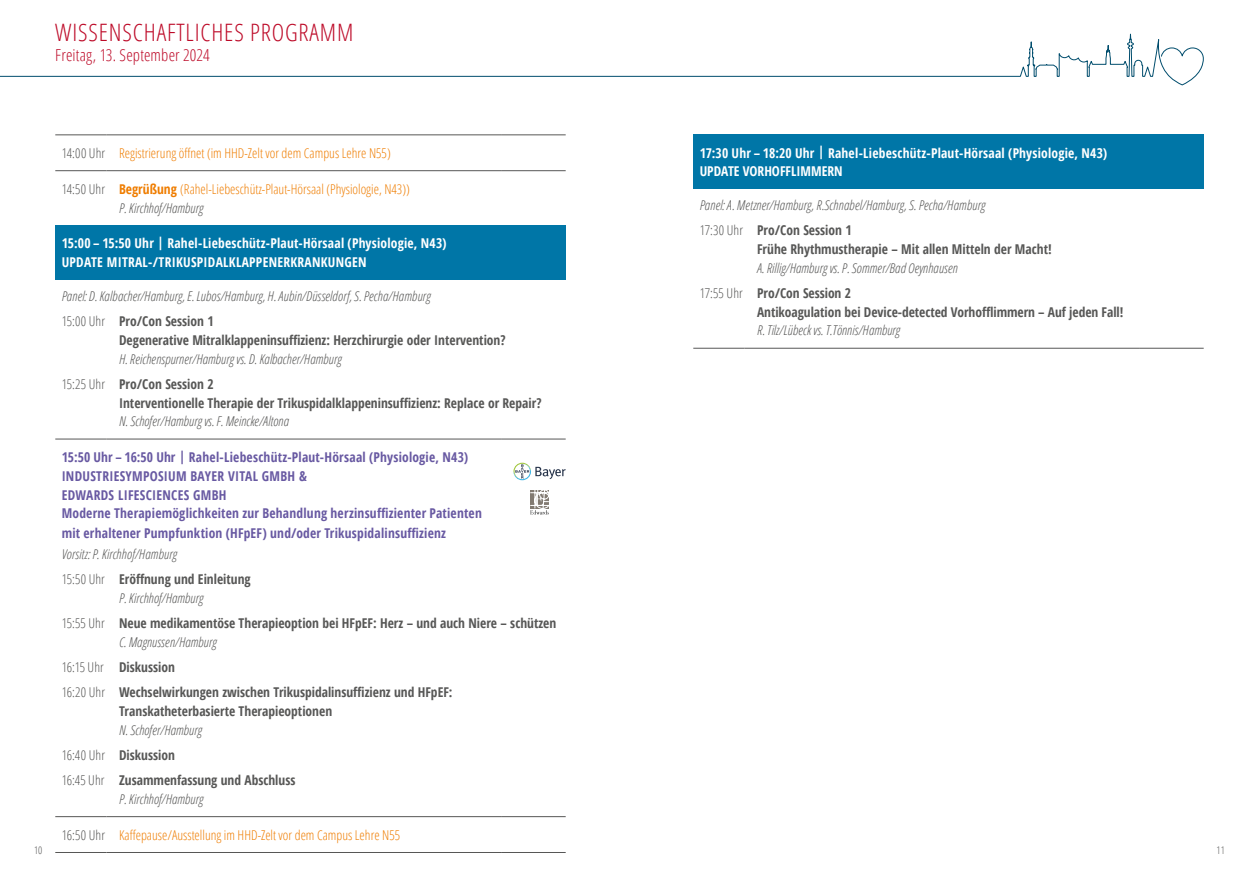
<style>
.page{position:relative;width:1259px;height:893px;background:#fff}
.page>*{position:absolute;margin:0;border:0;box-sizing:border-box;transform-origin:0 0}
.t1{font:300 24px "Open Sans Condensed";letter-spacing:.035em;color:#bd0a28}
.t2{font:300 16.5px "Open Sans Condensed";letter-spacing:.005em;color:#bd0a28}
.t3{font:700 13.5px/25.2px "Open Sans Condensed";color:#575756}
.t4{font:italic 300 13.5px/25.2px "Open Sans Condensed";color:#575756}
.t5{font:700 13.5px/18.9px "Open Sans Condensed";letter-spacing:.015em;color:#6859a2}
.t6{font:300 13.5px/18.8px "Open Sans Condensed";color:#ef7d00}
.t7{font:700 13.5px/18.8px "Open Sans Condensed";letter-spacing:.015em;color:#fff}
.t8{font:300 10.5px "Open Sans Condensed";color:#575756}
.s1{color:#575756}
.s2{font-weight:700}
.s3{font-style:italic;color:#575756}
.s4{font-style:normal}
.s5{font-weight:700;font-style:normal}
.s6{font-weight:300;font-style:italic}
.s7{font-weight:300}
</style>
<div class="page">
<svg style="left:0;top:33px;width:1204px;height:53px"></svg>
<div style="left:55px;top:225px;width:511px;height:55px;background:#0076a7"></div>
<hr style="left:55px;top:439px;width:51px;height:1px;background:#575756">
<hr style="left:106px;top:439px;width:396px;height:1px;background:#575756">
<hr style="left:502px;top:439px;width:64px;height:1px;background:#575756">
<hr style="left:55px;top:816px;width:51px;height:1px;background:#575756">
<hr style="left:106px;top:816px;width:396px;height:1px;background:#575756">
<hr style="left:502px;top:816px;width:64px;height:1px;background:#575756">
<hr style="left:55px;top:852px;width:51px;height:1px;background:#575756">
<hr style="left:106px;top:852px;width:396px;height:1px;background:#575756">
<hr style="left:502px;top:852px;width:64px;height:1px;background:#575756">
<hr style="left:55px;top:134px;width:51px;height:1px;background:#575756">
<hr style="left:106px;top:134px;width:396px;height:1px;background:#575756">
<hr style="left:502px;top:134px;width:64px;height:1px;background:#575756">
<hr style="left:55px;top:170px;width:51px;height:1px;background:#575756">
<hr style="left:106px;top:170px;width:396px;height:1px;background:#575756">
<hr style="left:502px;top:170px;width:64px;height:1px;background:#575756">
<svg style="left:513px;top:463px;width:53px;height:17px"></svg>
<svg style="left:530px;top:490px;width:19px;height:25px"></svg>
<div style="left:693px;top:134px;width:510px;height:55px;background:#0076a7"></div>
<hr style="left:693px;top:348px;width:51px;height:1px;background:#575756">
<hr style="left:744px;top:348px;width:396px;height:1px;background:#575756">
<hr style="left:1140px;top:348px;width:63px;height:1px;background:#575756">
<h1 class="t1" style="left:55px;top:16px;width:300px">WISSENSCHAFTLICHES PROGRAMM</h1>
<p class="t2" style="left:55px;top:43px;width:156px">Freitag, 13. September 2024</p>
<p class="t6" style="left:62px;top:143px;width:330px"><span class="s1">14:00 Uhr</span> Registrierung öffnet (im HHD-Zelt vor dem Campus Lehre N55)</p>
<p class="t6" style="left:119px;top:179px;width:292px;text-indent:-57px"><span class="s1">14:50 Uhr</span> <span class="s2">Begrüßung</span> (Rahel-Liebeschütz-Plaut-Hörsaal (Physiologie, N43))<br><span class="s3">P. Kirchhof/Hamburg</span></p>
<p class="t7" style="left:62px;top:234px;width:386px">15:00 – 15:50 Uhr | Rahel-Liebeschütz-Plaut-Hörsaal (Physiologie, N43)<br>UPDATE MITRAL-/TRIKUSPIDALKLAPPENERKRANKUNGEN</p>
<p class="t4" style="left:62px;top:283px;width:370px">Panel: D. Kalbacher/Hamburg, E. Lubos/Hamburg, H. Aubin/Düsseldorf, S. Pecha/Hamburg<br><span class="s4">15:00 Uhr</span> <span class="s5">Pro/Con Session 1</span></p>
<p class="t3" style="left:119px;top:327px;width:388px">Degenerative Mitralklappeninsuffizienz: Herzchirurgie oder Intervention?</p>
<p class="t4" style="left:62px;top:346px;width:281px;text-indent:57px">H. Reichenspurner/Hamburg vs. D. Kalbacher/Hamburg<br><span class="s4">15:25 Uhr</span> <span class="s5">Pro/Con Session 2</span></p>
<p class="t3" style="left:119px;top:390px;width:424px">Interventionelle Therapie der Trikuspidalklappeninsuffizienz: Replace or Repair?</p>
<p class="t4" style="left:119px;top:408px;width:171px">N. Schofer/Hamburg vs. F. Meincke/Altona</p>
<p class="t5" style="left:62px;top:447px;width:422px">15:50 Uhr – 16:50 Uhr | Rahel-Liebeschütz-Plaut-Hörsaal (Physiologie, N43)<br>INDUSTRIESYMPOSIUM BAYER VITAL GMBH &amp;<br>EDWARDS LIFESCIENCES GMBH<br>Moderne Therapiemöglichkeiten zur Behandlung herzinsuffizienter Patienten mit erhaltener Pumpfunktion (HFpEF) und/oder Trikuspidalinsuffizienz</p>
<p class="t4" style="left:62px;top:541px;width:190px">Vorsitz: P. Kirchhof/Hamburg<br><span class="s4">15:50 Uhr</span> <span class="s5">Eröffnung und Einleitung</span></p>
<p class="t3" style="left:62px;top:585px;width:496px;text-indent:57px"><span class="s6">P. Kirchhof/Hamburg<br></span><span class="s7">15:55 Uhr</span> Neue medikamentöse Therapieoption bei HFpEF: Herz – und auch Niere – schützen</p>
<p class="t3" style="left:62px;top:629px;width:392px;text-indent:57px"><span class="s6">C. Magnussen/Hamburg<br></span><span class="s7">16:15 Uhr</span> Diskussion<br><span class="s7">16:20 Uhr</span> Wechselwirkungen zwischen Trikuspidalinsuffizienz und HFpEF:</p>
<p class="t3" style="left:119px;top:698px;width:215px">Transkatheterbasierte Therapieoptionen</p>
<p class="t3" style="left:62px;top:717px;width:235px;text-indent:57px"><span class="s6">N. Schofer/Hamburg<br></span><span class="s7">16:40 Uhr</span> Diskussion<br><span class="s7">16:45 Uhr</span> Zusammenfassung und Abschluss</p>
<p class="t4" style="left:119px;top:786px;width:86px">P. Kirchhof/Hamburg</p>
<p class="t6" style="left:62px;top:825px;width:340px"><span class="s1">16:50 Uhr</span> Kaffepause/Ausstellung im HHD-Zelt vor dem Campus Lehre N55</p>
<p class="t7" style="left:699px;top:143px;width:409px">17:30 Uhr – 18:20 Uhr | Rahel-Liebeschütz-Plaut-Hörsaal (Physiologie, N43)<br>UPDATE VORHOFFLIMMERN</p>
<p class="t4" style="left:699px;top:192px;width:287px">Panel: A. Metzner/Hamburg, R.Schnabel/Hamburg, S. Pecha/Hamburg<br><span class="s4">17:30 Uhr</span> <span class="s5">Pro/Con Session 1</span></p>
<p class="t3" style="left:757px;top:236px;width:296px">Frühe Rhythmustherapie – Mit allen Mitteln der Macht!</p>
<p class="t4" style="left:699px;top:255px;width:259px;text-indent:57px">A. Rillig/Hamburg vs. P. Sommer/Bad Oeynhausen<br><span class="s4">17:55 Uhr</span> <span class="s5">Pro/Con Session 2</span></p>
<p class="t3" style="left:757px;top:299px;width:368px">Antikoagulation bei Device-detected Vorhofflimmern – Auf jeden Fall!</p>
<p class="t4" style="left:757px;top:317px;width:144px">R. Tilz/Lübeck vs. T.Tönnis/Hamburg</p>
<p class="t8" style="left:34px;top:843px;width:10px">10</p>
<p class="t8" style="left:1216px;top:843px;width:10px">11</p>
</div>
